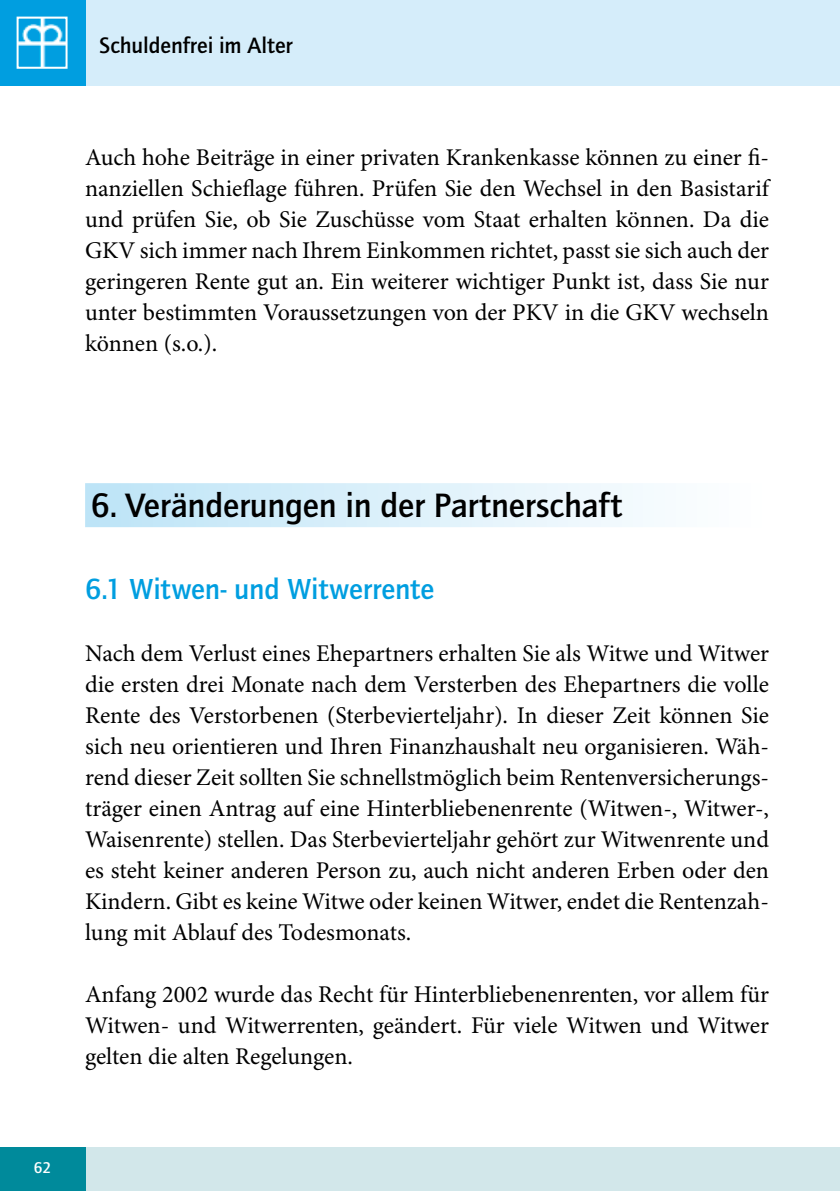
<style>
.page{position:relative;width:840px;height:1191px;background:#fff}
.page>*{position:absolute;margin:0;border:0;box-sizing:border-box;transform-origin:0 0}
.t1{font:500 35px "Quay Sans ITC Std";letter-spacing:-.005em;color:#000}
.t2{font:500 30px "Quay Sans ITC Std";letter-spacing:-.005em;color:#009ee0}
.t3{font:24px/31px "Minion Pro";color:#000;text-align:justify}
.t4{font:500 23px "Quay Sans ITC Std";color:#000}
.t5{font:500 16px "Quay Sans ITC Std";color:#fff}
</style>
<div class="page">
<div style="left:0;top:0;width:839px;height:85px;background:#d5edfa"></div>
<div style="left:0;top:1147px;width:839px;height:44px;background:#d2e7ea"></div>
<div style="left:0;top:1147px;width:85px;height:44px;background:#008a9b"></div>
<div style="left:0;top:0;width:85px;height:85px;background:#009ee0"></div>
<img style="left:20px;top:20px;width:44px;height:46px">
<div style="left:17px;top:17px;width:50px;height:52px;border:2px solid #fff"></div>
<div style="left:85px;top:483px;width:683px;height:44px;background:linear-gradient(to right,#bde4f7,#fff)"></div>
<p class="t4" style="left:99px;top:31px;width:194px">Schuldenfrei im Alter</p>
<p class="t3" style="left:85px;top:143px;width:685px">Auch hohe Beiträge in einer privaten Krankenkasse können zu einer fi&shy;nanziellen Schieflage führen. Prüfen Sie den Wechsel in den Basistarif und prüfen Sie, ob Sie Zuschüsse vom Staat erhalten können. Da die GKV sich immer nach Ihrem Einkommen richtet, passt sie sich auch der geringeren Rente gut an. Ein weiterer wichtiger Punkt ist, dass Sie nur unter bestimmten Voraussetzungen von der PKV in die GKV wechseln können (s.o.).</p>
<h1 class="t1" style="left:91px;top:485px;width:532px">6. Veränderungen in der Partnerschaft</h1>
<p class="t2" style="left:85px;top:571px;width:350px">6.1 Witwen- und Witwerrente</p>
<p class="t3" style="left:85px;top:639px;width:685px">Nach dem Verlust eines Ehepartners erhalten Sie als Witwe und Witwer die ersten drei Monate nach dem Versterben des Ehepartners die volle Rente des Verstorbenen (Sterbevierteljahr). In dieser Zeit können Sie sich neu orientieren und Ihren Finanzhaushalt neu organisieren. Wäh&shy;rend dieser Zeit sollten Sie schnellstmöglich beim Rentenversicherungs&shy;träger einen Antrag auf eine Hinterbliebenenrente (Witwen-, Witwer-, Waisenrente) stellen. Das Sterbevierteljahr gehört zur Witwenrente und es steht keiner anderen Person zu, auch nicht anderen Erben oder den Kindern. Gibt es keine Witwe oder keinen Witwer, endet die Rentenzah&shy;lung mit Ablauf des Todesmonats.</p>
<p class="t3" style="left:85px;top:980px;width:685px">Anfang 2002 wurde das Recht für Hinterbliebenenrenten, vor allem für Witwen- und Witwerrenten, geändert. Für viele Witwen und Witwer gelten die alten Regelungen.</p>
<p class="t5" style="left:34px;top:1158px;width:19px">62</p>
</div>
